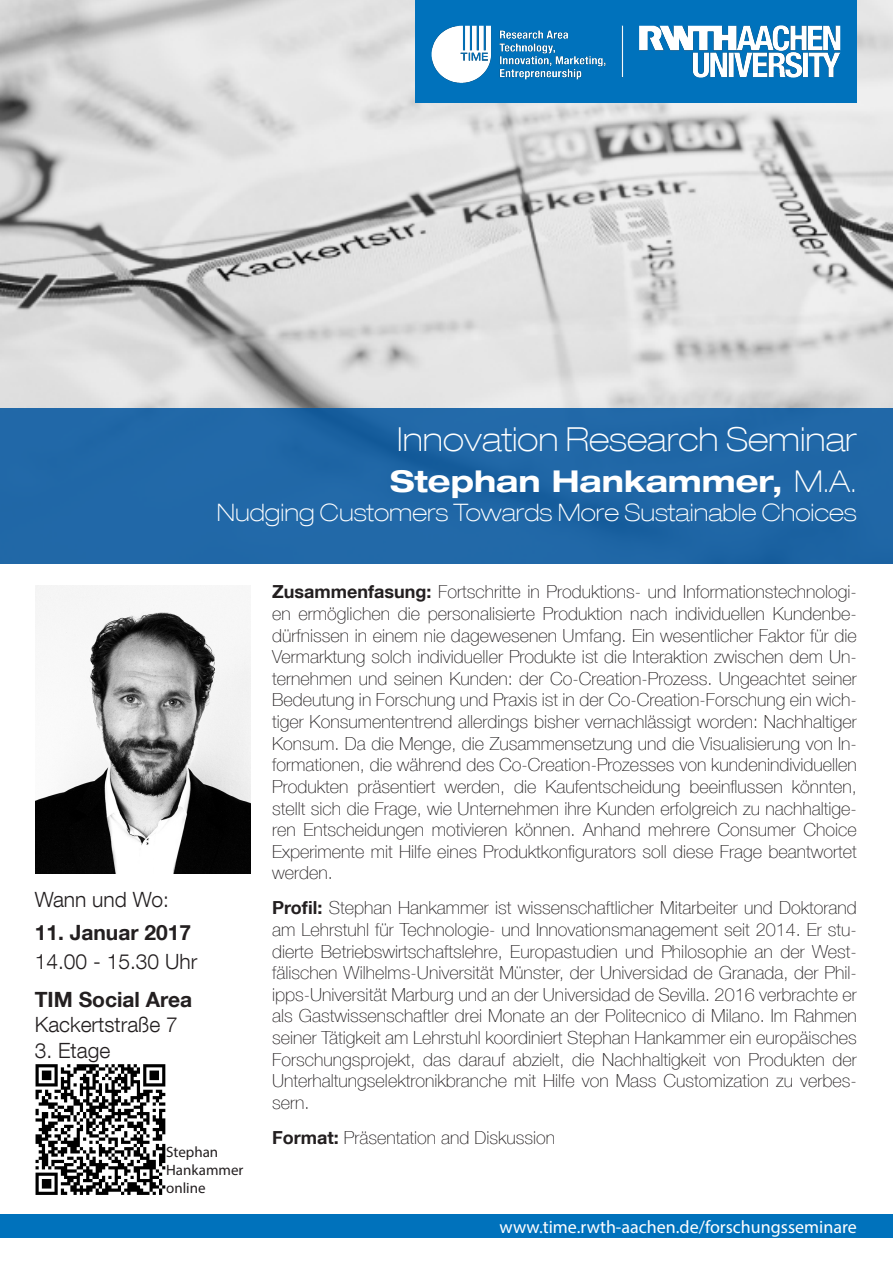
<style>
.page{position:relative;width:893px;height:1263px;background:#fff}
.page>*{position:absolute;margin:0;border:0;box-sizing:border-box;transform-origin:0 0}
.t1{font:100 expanded 33px "Helvetica Neue LT Com";color:#fff}
.t2{font:700 expanded 30px "Helvetica Neue LT Com";color:#fff}
.t3{font:100 expanded 24px "Helvetica Neue LT Com";color:#fff}
.t4{font:300 21px "Helvetica Neue LT Com";color:#231f20}
.t5{font:700 21px "Helvetica Neue LT Com";color:#231f20}
.t6{font:100 18px/21.6px "Helvetica Neue LT Com";color:#231f20;text-align:justify}
.t7{font:18px "Myriad Pro";color:#fff}
.t8{font:15px/18px "Myriad Pro";color:#231f20}
.s1{font-weight:100}
.s2{font-weight:700}
</style>
<div class="page">
<img style="left:0;top:0;width:893px;height:408px">
<div style="left:0;top:1214px;width:893px;height:24px;background:#0072bc"></div>
<div style="left:0;top:408px;width:893px;height:155px;background:#2168a7"></div>
<img style="left:35px;top:1064px;width:131px;height:131px">
<img style="left:36px;top:586px;width:215px;height:288px">
<img style="left:416px;top:0;width:441px;height:102px">
<h1 class="t1" style="left:397px;top:419px;width:461px">Innovation Research Seminar</h1>
<h2 class="t2" style="left:390px;top:462px;width:468px">Stephan Hankammer, <span class="s1">M.A.</span></h2>
<h3 class="t3" style="left:217px;top:498px;width:641px">Nudging Customers Towards More Sustainable Choices</h3>
<p class="t4" style="left:35px;top:886px;width:136px">Wann und Wo:</p>
<p class="t5" style="left:35px;top:919px;width:158px">11. Januar 2017</p>
<p class="t4" style="left:35px;top:949px;width:164px">14.00 - 15.30 Uhr</p>
<p class="t5" style="left:35px;top:986px;width:159px">TIM Social Area</p>
<p class="t4" style="left:35px;top:1012px;width:145px">Kackertstraße 7</p>
<p class="t4" style="left:35px;top:1037px;width:77px">3. Etage</p>
<p class="t6" style="left:272px;top:581px;width:586px"><span class="s2">Zusammenfasung:</span> Fortschritte in Produktions- und Informationstechnologi&shy;en ermöglichen die personalisierte Produktion nach individuellen Kundenbe&shy;dürfnissen in einem nie dagewesenen Umfang. Ein wesentlicher Faktor für die Vermarktung solch individueller Produkte ist die Interaktion zwischen dem Un&shy;ternehmen und seinen Kunden: der Co-Creation-Prozess. Ungeachtet seiner Bedeutung in Forschung und Praxis ist in der Co-Creation-Forschung ein wich&shy;tiger Konsumententrend allerdings bisher vernachlässigt worden: Nachhaltiger Konsum. Da die Menge, die Zusammensetzung und die Visualisierung von In&shy;formationen, die während des Co-Creation-Prozesses von kundenindividuellen Produkten präsentiert werden, die Kaufentscheidung beeinflussen könnten, stellt sich die Frage, wie Unternehmen ihre Kunden erfolgreich zu nachhaltige&shy;ren Entscheidungen motivieren können. Anhand mehrere Consumer Choice Experimente mit Hilfe eines Produktkonfigurators soll diese Frage beantwortet werden.</p>
<p class="t6" style="left:272px;top:897px;width:586px"><span class="s2">Profil:</span> Stephan Hankammer ist wissenschaftlicher Mitarbeiter und Doktorand am Lehrstuhl für Technologie- und Innovationsmanagement seit 2014. Er stu&shy;dierte Betriebswirtschaftslehre, Europastudien und Philosophie an der West&shy;fälischen Wilhelms-Universität Münster, der Universidad de Granada, der Phil&shy;ipps-Universität Marburg und an der Universidad de Sevilla. 2016 verbrachte er als Gastwissenschaftler drei Monate an der Politecnico di Milano. Im Rahmen seiner Tätigkeit am Lehrstuhl koordiniert Stephan Hankammer ein europäisches Forschungsprojekt, das darauf abzielt, die Nachhaltigkeit von Produkten der Unterhaltungselektronikbranche mit Hilfe von Mass Customization zu verbes&shy;sern.</p>
<p class="t6" style="left:272px;top:1126px;width:285px"><span class="s2">Format:</span> Präsentation and Diskussion</p>
<p class="t8" style="left:166px;top:1143px;width:79px">Stephan<br>Hankammer online</p>
<p class="t7" style="left:499px;top:1215px;width:359px">www.time.rwth-aachen.de/forschungsseminare</p>
</div>
